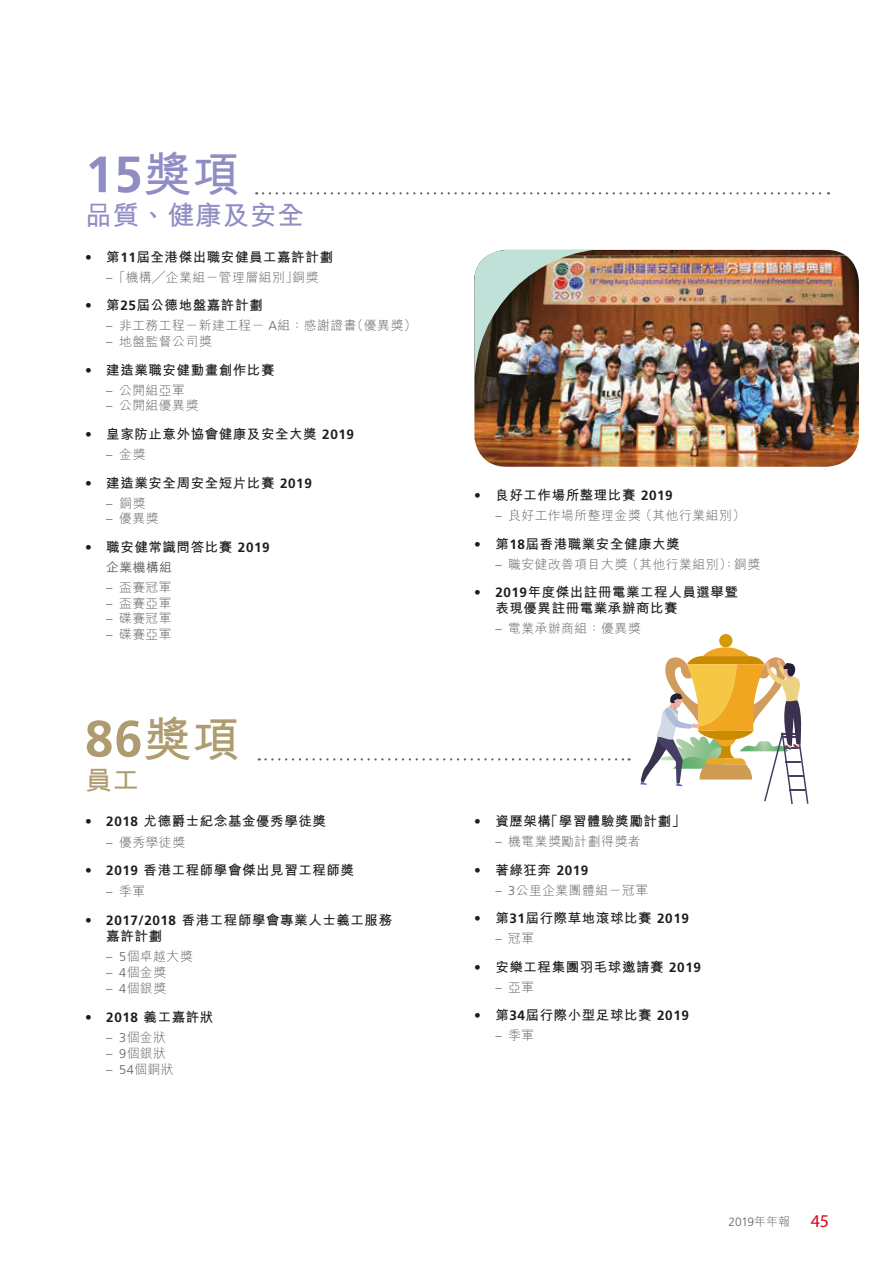
<style>
.page{position:relative;width:893px;height:1263px;background:#fff}
.page>*{position:absolute;margin:0;border:0;box-sizing:border-box;transform-origin:0 0}
.t1{font:700 51px "Frutiger LT Std";color:#908dc4}
.t2{font:700 51px "Frutiger LT Std";color:#ae9b6f}
.t3{font:700 27px "M Hei HK";letter-spacing:.015em;color:#908dc4}
.t4{font:700 27px "M Hei HK";color:#ae9b6f}
.t5{font:700 13.5px/15.8px "M Hei HK";letter-spacing:.04em;color:#1c1c1b}
.t6{font:700 13.5px "Frutiger LT Std";letter-spacing:.04em;color:#1c1c1b}
.t7{font:300 12.75px "M Hei HK";letter-spacing:.04em;color:#5f6162}
.t8{font:300 12.75px "Frutiger LT Std";color:#5f6162}
.t9{font:500 12.75px "M Hei HK";letter-spacing:.04em;color:#5f6162}
.t10{font:300 12px "Frutiger LT Std";color:#5f6162}
.s1{font-family:"M Hei HK";font-size:48px}
.s2{font-family:"Frutiger LT Std"}
.s3{font-family:"M Hei HK"}
.s4{font-family:"Adobe Ming Std"}
.s5{font-family:"Myriad Pro";font-weight:400;font-size:18px;color:#d2081d}
</style>
<div class="page">
<img style="left:474px;top:250px;width:385px;height:217px">
<img style="left:474px;top:250px;width:136px;height:135px">
<svg style="left:263px;top:192px;width:566px;height:2px"></svg>
<svg style="left:259px;top:758px;width:371px;height:2px"></svg>
<svg style="left:640px;top:634px;width:168px;height:170px"></svg>
<h1 class="t1" style="left:85px;top:144px;width:157px">15<span class="s1">獎項</span></h1>
<h2 class="t3" style="left:85px;top:196px;width:221px">品質、健康及安全</h2>
<p class="t5" style="left:85px;top:248px;width:249px"><span class="s2">•</span> 第<span class="s2">11</span>屆全港傑出職安健員工嘉許計劃</p>
<p class="t7" style="left:106px;top:268px;width:214px"><span class="s2">–</span> 「機構╱企業組－管理層組別」銅獎</p>
<p class="t5" style="left:85px;top:297px;width:179px"><span class="s2">•</span> 第<span class="s2">25</span>屆公德地盤嘉許計劃</p>
<p class="t7" style="left:106px;top:317px;width:312px"><span class="s2">–</span> 非工務工程－新建工程－ <span class="s2">A</span>組：感謝證書（優異獎）</p>
<p class="t7" style="left:106px;top:333px;width:107px"><span class="s2">–</span> 地盤監督公司獎</p>
<p class="t5" style="left:85px;top:361px;width:191px"><span class="s2">•</span> 建造業職安健動畫創作比賽</p>
<p class="t7" style="left:106px;top:381px;width:80px"><span class="s2">–</span> 公開組亞軍</p>
<p class="t7" style="left:106px;top:397px;width:93px"><span class="s2">–</span> 公開組優異獎</p>
<p class="t5" style="left:85px;top:425px;width:270px"><span class="s2">•</span> 皇家防止意外協會健康及安全大獎 <span class="s2">2019</span></p>
<p class="t7" style="left:106px;top:445px;width:40px"><span class="s2">–</span> 金獎</p>
<p class="t5" style="left:85px;top:474px;width:228px"><span class="s2">•</span> 建造業安全周安全短片比賽 <span class="s2">2019</span></p>
<p class="t7" style="left:106px;top:494px;width:40px"><span class="s2">–</span> 銅獎</p>
<p class="t7" style="left:106px;top:510px;width:54px"><span class="s2">–</span> 優異獎</p>
<p class="t5" style="left:85px;top:538px;width:186px"><span class="s2">•</span> 職安健常識問答比賽 <span class="s2">2019</span></p>
<p class="t9" style="left:106px;top:558px;width:67px">企業機構組</p>
<p class="t7" style="left:106px;top:578px;width:67px"><span class="s2">–</span> 盃賽冠軍</p>
<p class="t7" style="left:106px;top:594px;width:67px"><span class="s2">–</span> 盃賽亞軍</p>
<p class="t7" style="left:106px;top:610px;width:67px"><span class="s2">–</span> 碟賽冠軍</p>
<p class="t7" style="left:106px;top:625px;width:67px"><span class="s2">–</span> 碟賽亞軍</p>
<h1 class="t2" style="left:85px;top:709px;width:157px">86<span class="s1">獎項</span></h1>
<h2 class="t4" style="left:85px;top:760px;width:56px">員工</h2>
<p class="t5" style="left:85px;top:812px;width:242px"><span class="s2">• 2018</span> 尤德爵士紀念基金優秀學徒獎</p>
<p class="t7" style="left:106px;top:833px;width:80px"><span class="s2">–</span> 優秀學徒獎</p>
<p class="t5" style="left:85px;top:861px;width:271px"><span class="s2">• 2019</span> 香港工程師學會傑出見習工程師獎</p>
<p class="t7" style="left:106px;top:882px;width:40px"><span class="s2">–</span> 季軍</p>
<p class="t5" style="left:106px;top:910px;width:287px;text-indent:-21px"><span class="s2">• 2017/2018</span> 香港工程師學會專業人士義工服務嘉許計劃</p>
<p class="t7" style="left:106px;top:947px;width:88px"><span class="s2">– 5</span>個卓越大獎</p>
<p class="t7" style="left:106px;top:963px;width:61px"><span class="s2">– 4</span>個金獎</p>
<p class="t7" style="left:106px;top:979px;width:61px"><span class="s2">– 4</span>個銀獎</p>
<p class="t6" style="left:85px;top:1009px;width:130px">• 2018 <span class="s3">義工嘉許狀</span></p>
<p class="t7" style="left:106px;top:1028px;width:61px"><span class="s2">– 3</span>個金狀</p>
<p class="t7" style="left:106px;top:1044px;width:61px"><span class="s2">– 9</span>個銀狀</p>
<p class="t8" style="left:106px;top:1063px;width:69px">– 54<span class="s3">個銅狀</span></p>
<p class="t5" style="left:474px;top:486px;width:200px"><span class="s2">•</span> 良好工作場所整理比賽 <span class="s2">2019</span></p>
<p class="t7" style="left:495px;top:506px;width:251px"><span class="s2">–</span> <span class="s4">良</span>好工作場所整理金獎（其他行業組別）</p>
<p class="t5" style="left:474px;top:535px;width:207px"><span class="s2">•</span> 第<span class="s2">18</span>屆香港職業安全健康大獎</p>
<p class="t7" style="left:495px;top:555px;width:266px"><span class="s2">–</span> 職安健改善項目大獎（其他行業組別）：銅獎</p>
<p class="t5" style="left:495px;top:583px;width:244px;text-indent:-21px"><span class="s2">• 2019</span>年度傑出註冊電業工程人員選舉暨表現優異註冊電業承辦商比賽</p>
<p class="t7" style="left:495px;top:619px;width:147px"><span class="s2">–</span> 電業承辦商組：優異獎</p>
<p class="t5" style="left:474px;top:812px;width:212px"><span class="s2">•</span> 資歷架構「學習體驗獎勵計劃」</p>
<p class="t7" style="left:495px;top:833px;width:147px"><span class="s2">–</span> 機電業獎勵計劃得獎者</p>
<p class="t6" style="left:474px;top:862px;width:116px">• <span class="s3">著綠狂奔</span> 2019</p>
<p class="t7" style="left:495px;top:881px;width:154px"><span class="s2">– 3</span>公里企業團體組－冠軍</p>
<p class="t5" style="left:474px;top:909px;width:216px"><span class="s2">•</span> 第<span class="s2">31</span>屆行際草地滾球比賽 <span class="s2">2019</span></p>
<p class="t7" style="left:495px;top:930px;width:40px"><span class="s2">–</span> 冠軍</p>
<p class="t5" style="left:474px;top:958px;width:228px"><span class="s2">•</span> 安樂工程集團羽毛球邀請賽 <span class="s2">2019</span></p>
<p class="t7" style="left:495px;top:978px;width:40px"><span class="s2">–</span> 亞軍</p>
<p class="t5" style="left:474px;top:1006px;width:216px"><span class="s2">•</span> 第<span class="s2">34</span>屆行際小型足球比賽 <span class="s2">2019</span></p>
<p class="t7" style="left:495px;top:1027px;width:40px"><span class="s2">–</span> 季軍</p>
<p class="t10" style="left:728px;top:1215px;width:102px">2019<span class="s3">年年報</span> <span class="s5">45</span></p>
</div>
